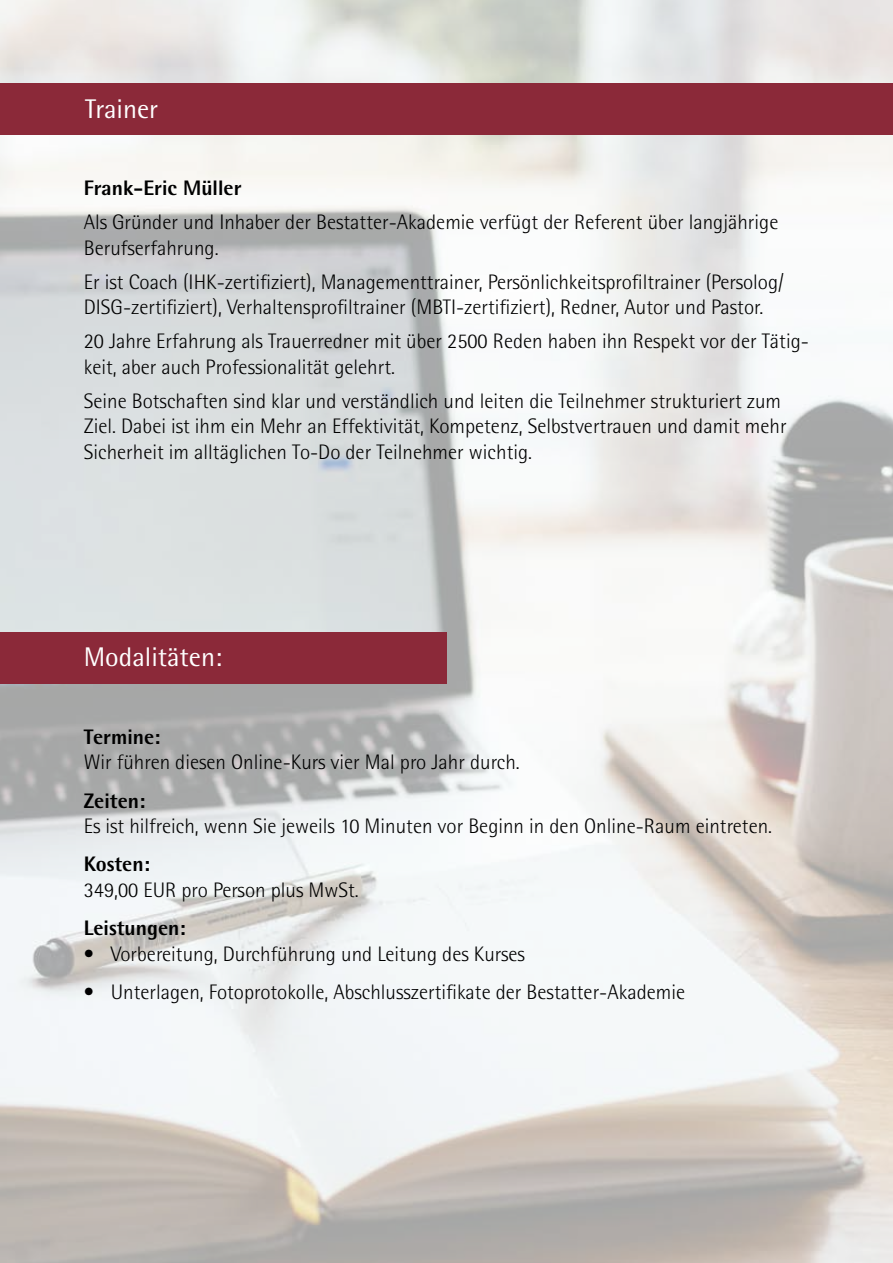
<style>
.page{position:relative;width:893px;height:1263px;background:#fff}
.page>*{position:absolute;margin:0;border:0;box-sizing:border-box;transform-origin:0 0}
.t1{font:27px "Rotis Semi Sans";color:#fff}
.t2{font:300 21px/25.5px "Rotis Semi Sans";color:#000}
.t3{font:800 21px "Rotis Semi Sans";color:#000}
</style>
<div class="page">
<img style="left:0;top:0;width:893px;height:1263px">
<div style="left:0;top:84px;width:893px;height:51px;background:#8b2939"></div>
<div style="left:0;top:632px;width:446px;height:51px;background:#8b2939"></div>
<p class="t1" style="left:85px;top:92px;width:75px">Trainer</p>
<p class="t3" style="left:84px;top:175px;width:159px">Frank-Eric Müller</p>
<p class="t2" style="left:84px;top:209px;width:696px">Als Gründer und Inhaber der Bestatter-Akademie verfügt der Referent über langjährige<br>Berufserfahrung.</p>
<p class="t2" style="left:84px;top:269px;width:702px">Er ist Coach (IHK-zertifiziert), Managementtrainer, Persönlichkeitsprofiltrainer (Persolog/<br>DISG-zertifiziert), Verhaltensprofiltrainer (MBTI-zertifiziert), Redner, Autor und Pastor.</p>
<p class="t2" style="left:84px;top:328px;width:727px">20 Jahre Erfahrung als Trauerredner mit über 2500 Reden haben ihn Respekt vor der Tätig&shy;keit, aber auch Professionalität gelehrt.</p>
<p class="t2" style="left:84px;top:388px;width:704px">Seine Botschaften sind klar und verständlich und leiten die Teilnehmer strukturiert zum<br>Ziel. Dabei ist ihm ein Mehr an Effektivität, Kompetenz, Selbstvertrauen und damit mehr<br>Sicherheit im alltäglichen To-Do der Teilnehmer wichtig.</p>
<p class="t1" style="left:84px;top:641px;width:140px">Modalitäten:</p>
<p class="t3" style="left:84px;top:723px;width:78px">Termine:</p>
<p class="t2" style="left:84px;top:749px;width:438px">Wir führen diesen Online-Kurs vier Mal pro Jahr durch.</p>
<p class="t3" style="left:84px;top:787px;width:63px">Zeiten:</p>
<p class="t2" style="left:84px;top:813px;width:690px">Es ist hilfreich, wenn Sie jeweils 10 Minuten vor Beginn in den Online-Raum eintreten.</p>
<p class="t3" style="left:84px;top:851px;width:68px">Kosten:</p>
<p class="t2" style="left:84px;top:877px;width:277px">349,00 EUR pro Person plus MwSt.</p>
<p class="t3" style="left:84px;top:915px;width:104px">Leistungen:</p>
<p class="t2" style="left:84px;top:941px;width:443px">• Vorbereitung, Durchführung und Leitung des Kurses</p>
<p class="t2" style="left:84px;top:979px;width:603px">• Unterlagen, Fotoprotokolle, Abschlusszertifikate der Bestatter-Akademie</p>
</div>
